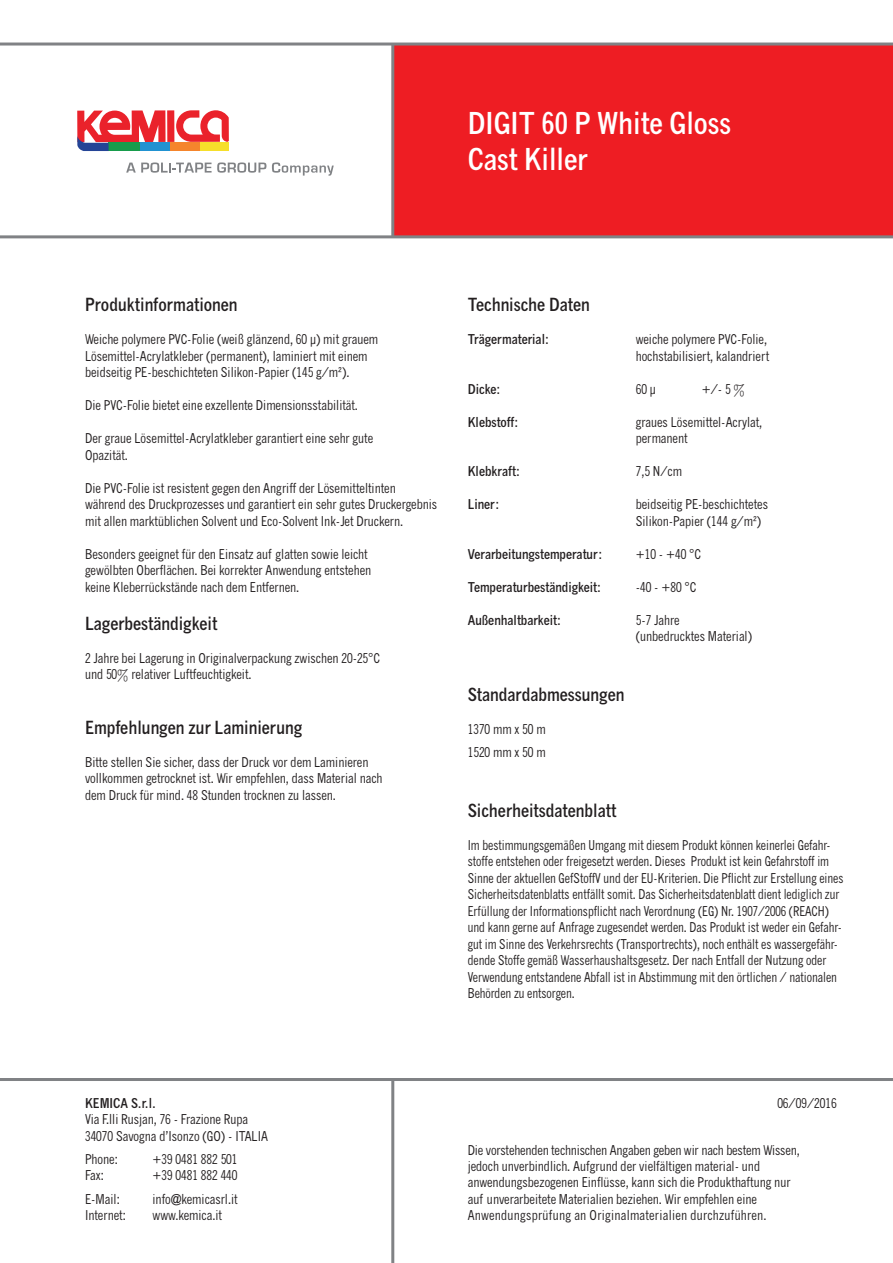
<style>
.page{position:relative;width:893px;height:1263px;background:#fff}
.page>*{position:absolute;margin:0;border:0;box-sizing:border-box;transform-origin:0 0}
.t1{font:700 condensed 30px/36px "News Gothic MT Pro";color:#fff}
.t2{font:700 condensed 18px "News Gothic MT Pro";color:#231f20}
.t3{font:condensed 13.5px/16.5px "News Gothic MT Pro";color:#231f20}
.t4{font:condensed 13.5px/16.5px "News Gothic MT Pro";color:#231f20;scale:.95 1}
.t5{font:700 condensed 13.5px "News Gothic MT Pro";color:#231f20}
</style>
<div class="page">
<div style="left:393px;top:44px;width:500px;height:193px;background:#ee1d23"></div>
<hr style="left:0;top:235px;width:893px;height:3px;background:#808285">
<hr style="left:0;top:43px;width:893px;height:3px;background:#808285">
<hr style="left:391px;top:44px;width:3px;height:193px;background:#808285">
<hr style="left:0;top:1078px;width:893px;height:3px;background:#808285">
<hr style="left:391px;top:1079px;width:3px;height:184px;background:#808285">
<svg style="left:77px;top:110px;width:152px;height:41px"></svg>
<svg style="left:126px;top:162px;width:140px;height:11px"></svg>
<svg style="left:272px;top:162px;width:62px;height:14px"></svg>
<h1 class="t1" style="left:468px;top:104px;width:265px">DIGIT 60 P White Gloss<br>Cast Killer</h1>
<h2 class="t2" style="left:85px;top:293px;width:154px">Produktinformationen</h2>
<p class="t3" style="left:85px;top:331px;width:295px">Weiche polymere PVC-Folie (weiß glänzend, 60 μ) mit grauem<br>Lösemittel-Acrylatkleber (permanent), laminiert mit einem beidseitig PE-beschichteten Silikon-Papier (145 g/m²).</p>
<p class="t3" style="left:85px;top:397px;width:274px">Die PVC-Folie bietet eine exzellente Dimensionsstabilität.</p>
<p class="t3" style="left:85px;top:430px;width:290px">Der graue Lösemittel-Acrylatkleber garantiert eine sehr gute<br>Opazität.</p>
<p class="t3" style="left:85px;top:479px;width:354px">Die PVC-Folie ist resistent gegen den Angriff der Lösemitteltinten während des Druckprozesses und garantiert ein sehr gutes Druckergebnis mit allen marktüblichen Solvent und Eco-Solvent Ink-Jet Druckern.</p>
<p class="t3" style="left:85px;top:545px;width:288px">Besonders geeignet für den Einsatz auf glatten sowie leicht gewölbten Oberflächen. Bei korrekter Anwendung entstehen keine Kleberrückstände nach dem Entfernen.</p>
<h2 class="t2" style="left:85px;top:612px;width:134px">Lagerbeständigkeit</h2>
<p class="t3" style="left:85px;top:650px;width:297px">2 Jahre bei Lagerung in Originalverpackung zwischen 20-25°C und 50% relativer Luftfeuchtigkeit.</p>
<h2 class="t2" style="left:85px;top:716px;width:219px">Empfehlungen zur Laminierung</h2>
<p class="t3" style="left:85px;top:754px;width:299px">Bitte stellen Sie sicher, dass der Druck vor dem Laminieren vollkommen getrocknet ist. Wir empfehlen, dass Material nach dem Druck für mind. 48 Stunden trocknen zu lassen.</p>
<h2 class="t2" style="left:468px;top:293px;width:124px">Technische Daten</h2>
<p class="t5" style="left:468px;top:331px;width:83px">Trägermaterial:</p>
<p class="t3" style="left:636px;top:331px;width:135px">weiche polymere PVC-Folie, hochstabilisiert, kalandriert</p>
<p class="t5" style="left:468px;top:380px;width:34px">Dicke:</p>
<p class="t3" style="left:636px;top:380px;width:22px">60 μ</p>
<p class="t3" style="left:702px;top:380px;width:45px">+/- 5 %</p>
<p class="t5" style="left:468px;top:413px;width:52px">Klebstoff:</p>
<p class="t3" style="left:636px;top:413px;width:128px">graues Lösemittel-Acrylat, permanent</p>
<p class="t5" style="left:468px;top:463px;width:54px">Klebkraft:</p>
<p class="t3" style="left:636px;top:463px;width:48px">7,5 N/cm</p>
<p class="t5" style="left:468px;top:496px;width:33px">Liner:</p>
<p class="t3" style="left:636px;top:496px;width:134px">beidseitig PE-beschichtetes<br>Silikon-Papier (144 g/m²)</p>
<p class="t5" style="left:468px;top:545px;width:136px">Verarbeitungstemperatur:</p>
<p class="t3" style="left:636px;top:545px;width:67px">+10 - +40 °C</p>
<p class="t5" style="left:468px;top:578px;width:135px">Temperaturbeständigkeit:</p>
<p class="t3" style="left:636px;top:578px;width:62px">-40 - +80 °C</p>
<p class="t5" style="left:468px;top:611px;width:95px">Außenhaltbarkeit:</p>
<p class="t3" style="left:636px;top:611px;width:118px">5-7 Jahre (unbedrucktes Material)</p>
<h2 class="t2" style="left:468px;top:684px;width:158px">Standardabmessungen</h2>
<p class="t3" style="left:468px;top:718px;width:79px;line-height:22.5px">1370 mm x 50 m<br>1520 mm x 50 m</p>
<h2 class="t2" style="left:468px;top:799px;width:150px">Sicherheitsdatenblatt</h2>
<p class="t4" style="left:468px;top:837px;width:397px">Im bestimmungsgemäßen Umgang mit diesem Produkt können keinerlei Gefahr&shy;stoffe entstehen oder freigesetzt werden. Dieses Produkt ist kein Gefahrstoff im Sinne der aktuellen GefStoffV und der EU-Kriterien. Die Pflicht zur Erstellung eines Sicherheitsdatenblatts entfällt somit. Das Sicherheitsdatenblatt dient lediglich zur Erfüllung der Informationspflicht nach Verordnung (EG) Nr. 1907/2006 (REACH) und kann gerne auf Anfrage zugesendet werden. Das Produkt ist weder ein Gefahr&shy;gut im Sinne des Verkehrsrechts (Transportrechts), noch enthält es wassergefähr&shy;dende Stoffe gemäß Wasserhaushaltsgesetz. Der nach Entfall der Nutzung oder Verwendung entstandene Abfall ist in Abstimmung mit den örtlichen / nationalen Behörden zu entsorgen.</p>
<p class="t5" style="left:85px;top:1095px;width:72px">KEMICA S.r.l.</p>
<p class="t3" style="left:85px;top:1111px;width:184px">Via F.lli Rusjan, 76 - Frazione Rupa<br>34070 Savogna d’Isonzo (GO) - ITALIA</p>
<p class="t3" style="left:85px;top:1151px;width:34px">Phone:</p>
<p class="t3" style="left:153px;top:1151px;width:87px">+39 0481 882 501</p>
<p class="t3" style="left:85px;top:1167px;width:20px">Fax:</p>
<p class="t3" style="left:153px;top:1167px;width:87px">+39 0481 882 440</p>
<p class="t3" style="left:85px;top:1190px;width:36px">E-Mail:</p>
<p class="t3" style="left:153px;top:1190px;width:87px">info@kemicasrl.it</p>
<p class="t3" style="left:85px;top:1207px;width:42px">Internet:</p>
<p class="t3" style="left:153px;top:1207px;width:71px">www.kemica.it</p>
<p class="t3" style="left:777px;top:1095px;width:61px">06/09/2016</p>
<p class="t3" style="left:468px;top:1142px;width:334px">Die vorstehenden technischen Angaben geben wir nach bestem Wissen, jedoch unverbindlich. Aufgrund der vielfältigen material- und anwendungsbezogenen Einflüsse, kann sich die Produkthaftung nur auf unverarbeitete Materialien beziehen. Wir empfehlen eine Anwendungsprüfung an Originalmaterialien durchzuführen.</p>
</div>
